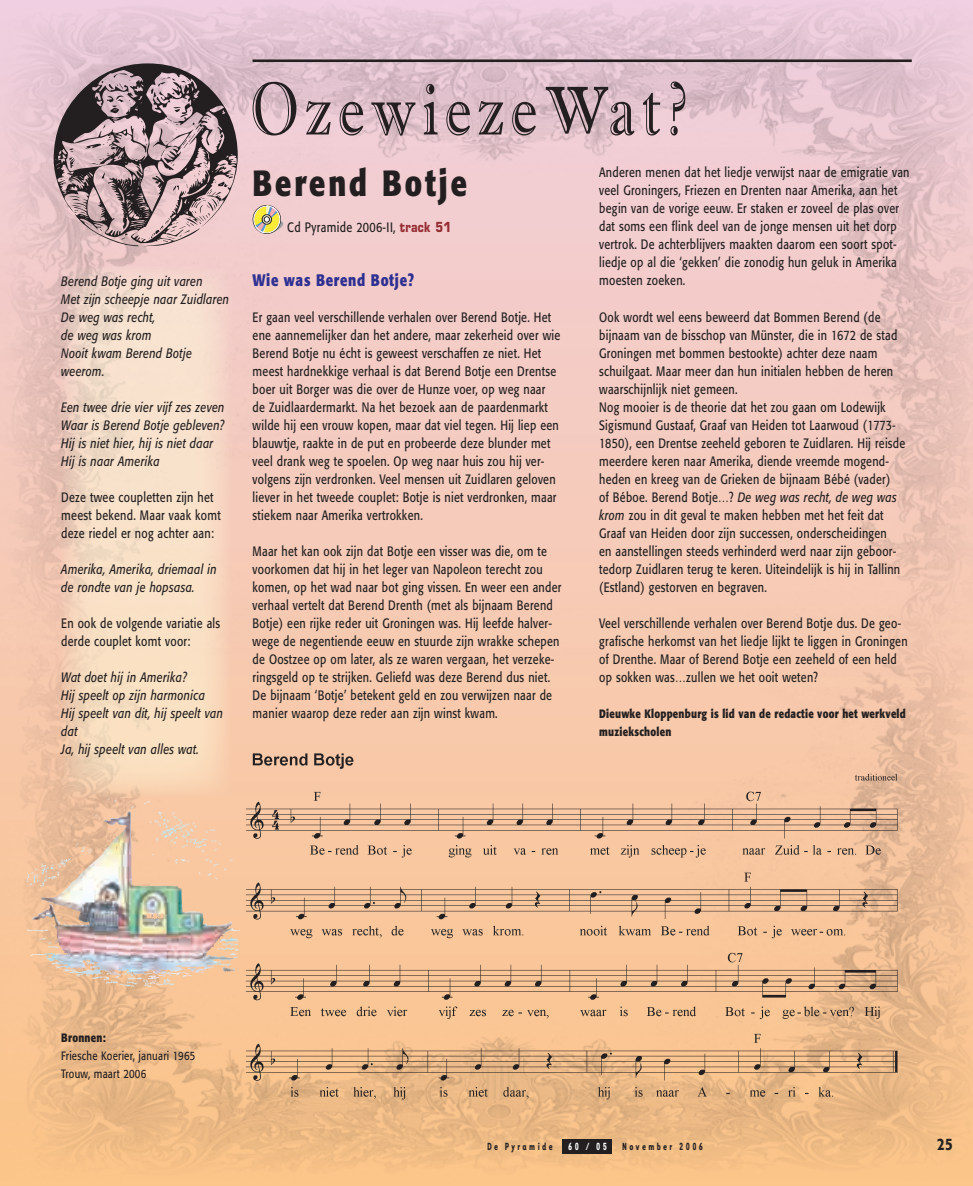
<style>
.page{position:relative;width:973px;height:1186px;background:#fff}
.page>*{position:absolute;margin:0;border:0;box-sizing:border-box;transform-origin:0 0}
.t1{font:700 36px "Formata";letter-spacing:.1em;color:#231f20;scale:.8 1}
.t2{font:700 16.5px "Formata";letter-spacing:.05em;color:#2e3092;scale:.8 1}
.t3{font:500 16.5px "Formata";color:#231f20;scale:.8 1}
.t4{font:13.5px/18px "Formata";letter-spacing:.025em;color:#231f20;scale:.8 1}
.t5{font:italic 13.5px/18px "Formata";letter-spacing:.025em;color:#231f20;scale:.8 1}
.t6{font:700 12px/18px "Formata";letter-spacing:.025em;color:#231f20;scale:.8 1}
.t7{font:12px/18px "Formata";letter-spacing:.025em;color:#231f20;scale:.8 1}
.t8{font:700 12px "Tarzana Narrow";letter-spacing:.25em;color:#231f20;scale:.8 1}
.t9{font:700 12px "Tarzana Narrow";color:#fff;scale:.8 1}
.s1{font-family:"Eurostile";font-weight:700;color:#962e33}
.s2{font-style:italic}
</style>
<div class="page">
<img style="left:0;top:655px;width:973px;height:525px">
<img style="left:0;top:0;width:973px;height:655px">
<hr style="left:253px;top:59px;width:659px;height:2px;background:#231f20">
<svg style="left:253px;top:81px;width:432px;height:54px;background:#bba1a9"></svg>
<svg style="left:54px;top:63px;width:184px;height:183px;background:#a38c90"></svg>
<hr style="left:253px;top:61px;width:659px;height:1px;background:#231f20">
<div style="left:253px;top:206px;width:27px;height:27px;border:1px solid #fff;border-radius:50%"></div>
<svg style="left:255px;top:205px;width:28px;height:29px"></svg>
<div style="left:563px;top:1139px;width:49px;height:14px;background:#231f20"></div>
<img style="left:231px;top:737px;width:718px;height:403px">
<svg style="left:61px;top:265px;width:170px;height:532px;background:#f5dac3"></svg>
<img style="left:32px;top:798px;width:117px;height:143px">
<p class="t5" style="left:61px;top:272px;width:212px">Berend Botje ging uit varen<br>Met zijn scheepje naar Zuidlaren<br>De weg was recht,<br>de weg was krom<br>Nooit kwam Berend Botje weerom.</p>
<p class="t5" style="left:61px;top:398px;width:206px">Een twee drie vier vijf zes zeven<br>Waar is Berend Botje gebleven?<br>Hij is niet hier, hij is niet daar<br>Hij is naar Amerika</p>
<p class="t4" style="left:61px;top:488px;width:201px">Deze twee coupletten zijn het meest bekend. Maar vaak komt deze riedel er nog achter aan:</p>
<p class="t5" style="left:61px;top:560px;width:196px">Amerika, Amerika, driemaal in de rondte van je hopsasa.</p>
<p class="t4" style="left:61px;top:614px;width:200px">En ook de volgende variatie als derde couplet komt voor:</p>
<p class="t5" style="left:61px;top:668px;width:204px">Wat doet hij in Amerika?<br>Hij speelt op zijn harmonica<br>Hij speelt van dit, hij speelt van dat<br>Ja, hij speelt van alles wat.</p>
<h1 class="t1" style="left:253px;top:161px;width:269px">Berend Botje</h1>
<p class="t4" style="left:287px;top:218px;width:206px">Cd Pyramide 2006-II, <span class="s1">track 51</span></p>
<p class="t2" style="left:253px;top:269px;width:203px">Wie was Berend Botje?</p>
<p class="t4" style="left:253px;top:308px;width:386px">Er gaan veel verschillende verhalen over Berend Botje. Het ene aannemelijker dan het andere, maar zekerheid over wie Berend Botje nu écht is geweest verschaffen ze niet. Het meest hardnekkige verhaal is dat Berend Botje een Drentse boer uit Borger was die over de Hunze voer, op weg naar de Zuidlaardermarkt. Na het bezoek aan de paardenmarkt wilde hij een vrouw kopen, maar dat viel tegen. Hij liep een blauwtje, raakte in de put en probeerde deze blunder met veel drank weg te spoelen. Op weg naar huis zou hij ver&shy;volgens zijn verdronken. Veel mensen uit Zuidlaren geloven liever in het tweede couplet: Botje is niet verdronken, maar stiekem naar Amerika vertrokken.</p>
<p class="t4" style="left:253px;top:542px;width:388px">Maar het kan ook zijn dat Botje een visser was die, om te voorkomen dat hij in het leger van Napoleon terecht zou komen, op het wad naar bot ging vissen. En weer een ander verhaal vertelt dat Berend Drenth (met als bijnaam Berend Botje) een rijke reder uit Groningen was. Hij leefde halver&shy;wege de negentiende eeuw en stuurde zijn wrakke schepen de Oostzee op om later, als ze waren vergaan, het verzeke&shy;ringsgeld op te strijken. Geliefd was deze Berend dus niet.<br>De bijnaam ‘Botje’ betekent geld en zou verwijzen naar de manier waarop deze reder aan zijn winst kwam.</p>
<p class="t4" style="left:599px;top:164px;width:389px">Anderen menen dat het liedje verwijst naar de emigratie van veel Groningers, Friezen en Drenten naar Amerika, aan het begin van de vorige eeuw. Er staken er zoveel de plas over dat soms een flink deel van de jonge mensen uit het dorp vertrok. De achterblijvers maakten daarom een soort spot&shy;liedje op al die ‘gekken’ die zonodig hun geluk in Amerika moesten zoeken.</p>
<p class="t4" style="left:599px;top:308px;width:384px">Ook wordt wel eens beweerd dat Bommen Berend (de bijnaam van de bisschop van Münster, die in 1672 de stad Groningen met bommen bestookte) achter deze naam schuilgaat. Maar meer dan hun initialen hebben de heren waarschijnlijk niet gemeen.<br>Nog mooier is de theorie dat het zou gaan om Lodewijk Sigismund Gustaaf, Graaf van Heiden tot Laarwoud (1773- 1850), een Drentse zeeheld geboren te Zuidlaren. Hij reisde meerdere keren naar Amerika, diende vreemde mogend&shy;heden en kreeg van de Grieken de bijnaam Bébé (vader)<br>of Béboe. Berend Botje…? <span class="s2">De weg was recht, de weg was krom</span> zou in dit geval te maken hebben met het feit dat Graaf van Heiden door zijn successen, onderscheidingen<br>en aanstellingen steeds verhinderd werd naar zijn geboor&shy;tedorp Zuidlaren terug te keren. Uiteindelijk is hij in Tallinn (Estland) gestorven en begraven.</p>
<p class="t4" style="left:599px;top:614px;width:387px">Veel verschillende verhalen over Berend Botje dus. De geo&shy;grafische herkomst van het liedje lijkt te liggen in Groningen of Drenthe. Maar of Berend Botje een zeeheld of een held op sokken was…zullen we het ooit weten?</p>
<p class="t6" style="left:599px;top:704px;width:385px">Dieuwke Kloppenburg is lid van de redactie voor het werkveld muziekscholen</p>
<p class="t6" style="left:61px;top:1028px;width:57px">Bronnen:</p>
<p class="t7" style="left:61px;top:1046px;width:169px">Friesche Koerier, januari 1965<br>Trouw, maart 2006</p>
<p class="t8" style="left:487px;top:1139px;width:84px">De Pyramide</p>
<p class="t9" style="left:568px;top:1139px;width:50px">60 / 05</p>
<p class="t8" style="left:622px;top:1139px;width:103px">November 2006</p>
<p class="t3" style="left:937px;top:1134px;width:21px">25</p>
</div>
